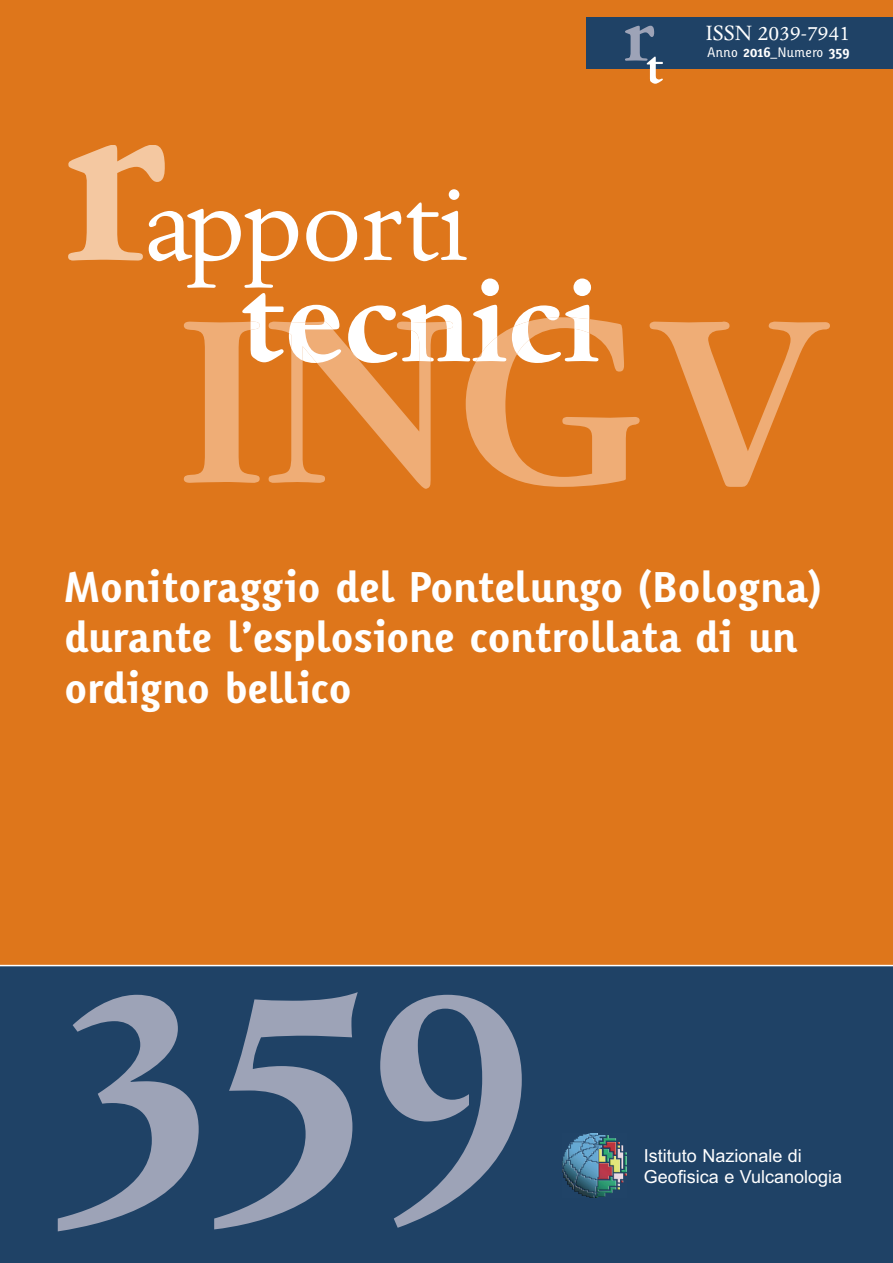
<style>
.page{position:relative;width:893px;height:1263px;background:#de761b}
.page>*{position:absolute;margin:0;border:0;box-sizing:border-box;transform-origin:0 0}
.t1{font:700 132px "Dante";color:#fff}
.t2{font:117px "Dante";color:#fff}
.t3{font:700 51.6px "Dante";color:#fff}
.t4{font:700 42px/50.4px "Karbid";letter-spacing:-.02em;color:#fff}
.t5{font:24px "Dante";color:#fff}
.t6{font:18px/21.6px "Arial";color:#fff}
.t7{font:13.5px "Karbid";color:#fff}
.s1{font-weight:700}
</style>
<div class="page">
<svg style="left:68px;top:145px;width:97px;height:115px"></svg>
<div style="left:587px;top:17px;width:306px;height:51px;background:#1f4266"></div>
<svg style="left:184px;top:319px;width:646px;height:170px"></svg>
<svg style="left:251px;top:317px;width:338px;height:46px"></svg>
<div style="left:0;top:965px;width:893px;height:298px;background:#1f4266"></div>
<hr style="left:0;top:965px;width:893px;height:1px;background:#fff">
<img style="left:562px;top:1133px;width:65px;height:65px">
<img style="left:58px;top:992px;width:464px;height:239px">
<img style="left:625px;top:26px;width:29px;height:35px">
<h2 class="t2" style="left:144px;top:182px;width:325px">apporti</h2>
<h1 class="t1" style="left:240px;top:273px;width:360px">tecnici</h1>
<p class="t3" style="left:646px;top:49px;width:19px">t</p>
<p class="t5" style="left:706px;top:24px;width:146px">ISSN 2039-7941</p>
<p class="t7" style="left:707px;top:47px;width:144px">Anno <span class="s1">2016</span>_Numero <span class="s1">359</span></p>
<p class="t4" style="left:64px;top:566px;width:760px">Monitoraggio del Pontelungo (Bologna) durante l’esplosione controllata di un ordigno bellico</p>
<p class="t6" style="left:644px;top:1146px;width:200px">Istituto Nazionale di<br>Geofisica e Vulcanologia</p>
</div>
